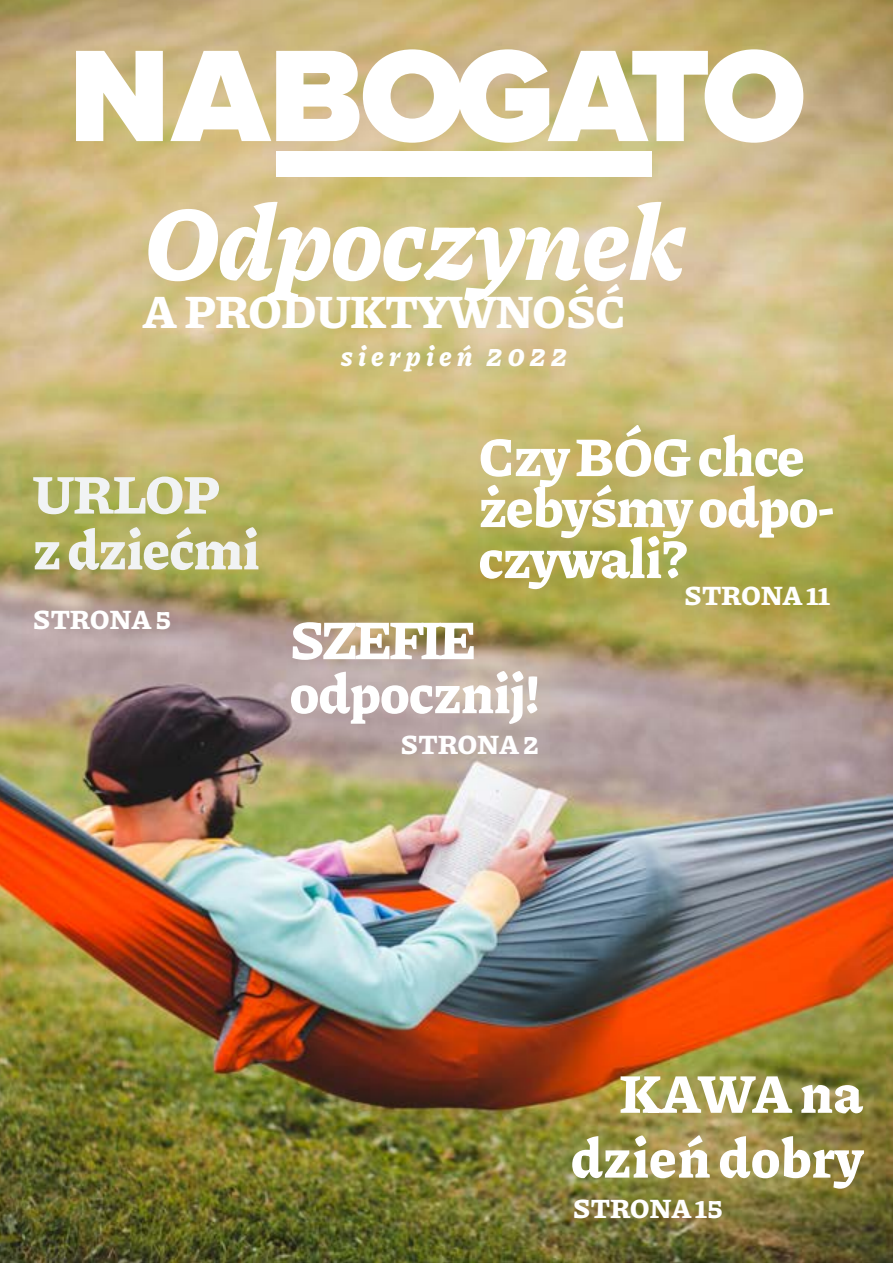
<style>
.page{position:relative;width:893px;height:1263px;background:#fff}
.page>*{position:absolute;margin:0;border:0;box-sizing:border-box;transform-origin:0 0}
.t1{font:italic 900 103.5px "Piazzolla";letter-spacing:-.02em;color:#fff}
.t2{font:900 54px/51px "Piazzolla";letter-spacing:-.02em;color:#fff;text-align:right}
.t3{font:900 54px/54px "Piazzolla";letter-spacing:-.08em;color:#fff}
.t4{font:900 54px/55.8px "Piazzolla";letter-spacing:-.02em;color:#f1f3f4}
.t5{font:900 46.2px "Piazzolla";letter-spacing:-.025em;color:#fff}
.t6{font:900 27px "Piazzolla";color:#fff}
.t7{font:italic 900 27px "Piazzolla";letter-spacing:.18em;color:#fff}
</style>
<div class="page">
<img style="left:0;top:0;width:893px;height:1263px">
<svg style="left:76px;top:51px;width:87px;height:90px"></svg>
<svg style="left:170px;top:49px;width:633px;height:94px"></svg>
<div style="left:276px;top:151px;width:376px;height:26px;background:#fff"></div>
<h1 class="t1" style="left:143px;top:183px;width:545px">Odpoczynek</h1>
<p class="t5" style="left:143px;top:284px;width:484px">a produktywność</p>
<p class="t4" style="left:33px;top:466px;width:228px">URLOP<br>z dziećmi</p>
<p class="t6" style="left:33px;top:604px;width:39px">STRONA</p>
<p class="t6" style="left:155px;top:604px;width:18px">5</p>
<p class="t7" style="left:341px;top:341px;width:228px">sierpień 2022</p>
<p class="t2" style="left:478px;top:431px;width:358px;text-align:left">Czy BÓG chce żebyśmy odpo&shy;czywali?</p>
<p class="t6" style="left:684px;top:580px;width:39px">STRONA</p>
<p class="t6" style="left:806px;top:580px;width:25px">11</p>
<p class="t3" style="left:289px;top:613px;width:252px">SZEFIE odpocznij!</p>
<p class="t6" style="left:401px;top:728px;width:39px">STRONA</p>
<p class="t6" style="left:523px;top:728px;width:18px">2</p>
<p class="t2" style="left:619px;top:1068px;width:44px">KAWA</p>
<p class="t2" style="left:571px;top:1061px;width:296px;line-height:64.8px">na<br>dzień dobry</p>
<p class="t6" style="left:573px;top:1192px;width:39px">STRONA</p>
<p class="t6" style="left:695px;top:1192px;width:29px">15</p>
</div>
